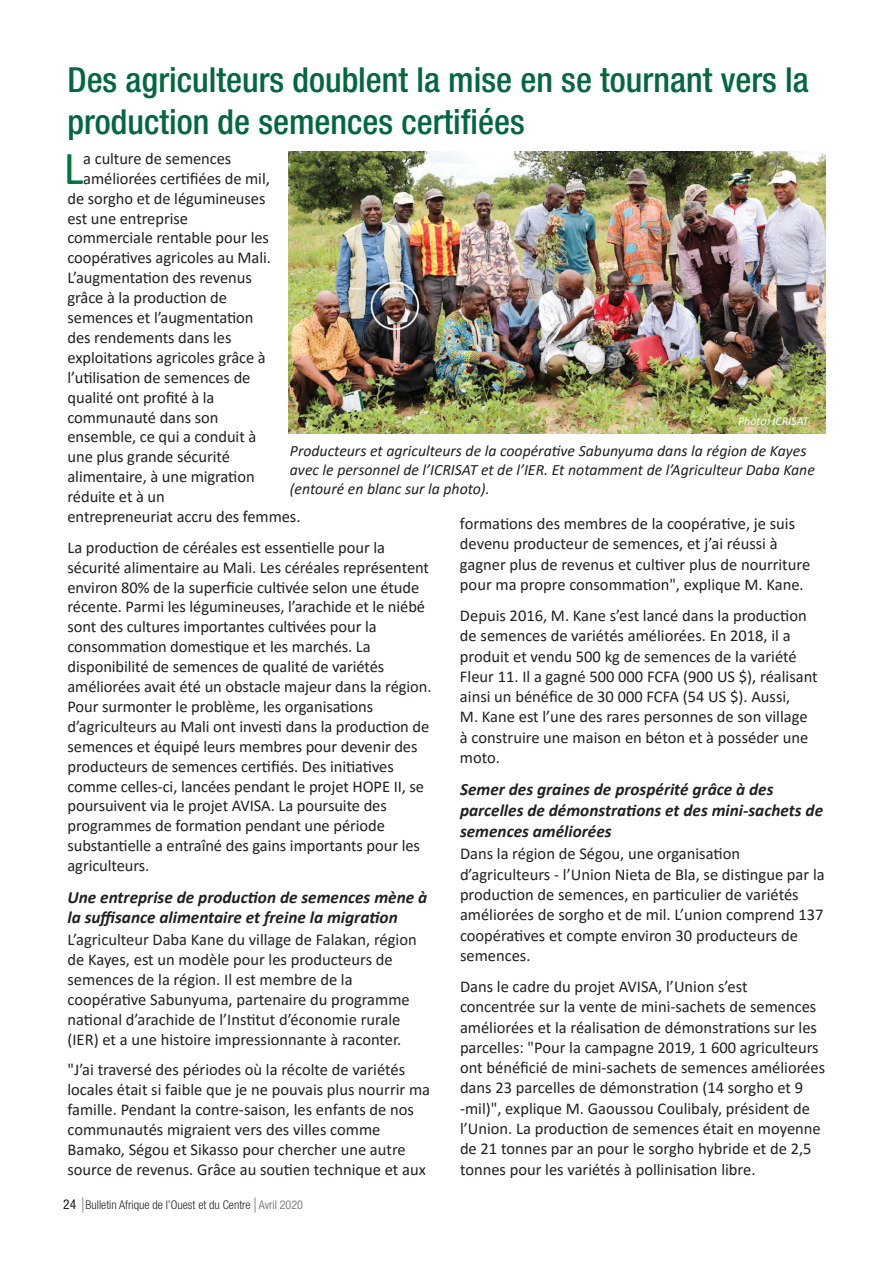
<style>
.page{position:relative;width:893px;height:1263px;background:#fff}
.page>*{position:absolute;margin:0;border:0;box-sizing:border-box;transform-origin:0 0}
.t1{font:47.7px "Calibri";color:#00783e}
.t2{font:500 condensed 34.5px/41.4px "Helvetica Neue LT Std";color:#03673f}
.t3{font:italic 700 17.25px/21.1px "Calibri";color:#231f20}
.t4{font:16.5px/20px "Calibri";letter-spacing:-.005em;color:#231f20}
.t5{font:italic 15.75px/18.9px "Calibri";color:#231f20}
.t6{font:300 condensed 12px "Helvetica Neue LT Std";color:#231f20}
.t7{font:italic 12px "Calibri";color:#fff}
.s1{font-weight:400;font-size:13.5px}
.s2{color:#5f5f62}
</style>
<div class="page">
<svg style="left:82px;top:1197px;width:1px;height:15px"></svg>
<svg style="left:255px;top:1197px;width:1px;height:15px"></svg>
<img style="left:289px;top:152px;width:537px;height:282px">
<h2 class="t2" style="left:68px;top:59px;width:743px">Des agriculteurs doublent la mise en se tournant vers la production de semences certifiées</h2>
<h1 class="t1" style="left:63px;top:135px;width:22px">L</h1>
<p class="t4" style="left:83px;top:148px;width:150px">a culture de semences</p>
<p class="t4" style="left:83px;top:168px;width:188px">améliorées certifiées de mil,</p>
<p class="t4" style="left:67px;top:188px;width:199px">de sorgho et de légumineuses</p>
<p class="t4" style="left:67px;top:208px;width:122px">est une entreprise</p>
<p class="t4" style="left:67px;top:227px;width:203px">commerciale rentable pour les</p>
<p class="t4" style="left:67px;top:247px;width:205px">coopératives agricoles au Mali.</p>
<p class="t4" style="left:67px;top:267px;width:186px">L’augmentation des revenus</p>
<p class="t4" style="left:67px;top:287px;width:161px">grâce à la production de</p>
<p class="t4" style="left:67px;top:307px;width:188px">semences et l’augmentation</p>
<p class="t4" style="left:67px;top:327px;width:166px">des rendements dans les</p>
<p class="t4" style="left:67px;top:347px;width:200px">exploitations agricoles grâce à</p>
<p class="t4" style="left:67px;top:367px;width:184px">l’utilisation de semences de</p>
<p class="t4" style="left:67px;top:387px;width:148px">qualité ont profité à la</p>
<p class="t4" style="left:67px;top:407px;width:152px">communauté dans son</p>
<p class="t4" style="left:67px;top:426px;width:190px">ensemble, ce qui a conduit à</p>
<p class="t4" style="left:67px;top:446px;width:164px">une plus grande sécurité</p>
<p class="t4" style="left:67px;top:466px;width:189px">alimentaire, à une migration</p>
<p class="t4" style="left:67px;top:486px;width:99px">réduite et à un</p>
<p class="t4" style="left:67px;top:506px;width:234px">entrepreneuriat accru des femmes.</p>
<p class="t4" style="left:67px;top:537px;width:366px">La production de céréales est essentielle pour la sécurité alimentaire au Mali. Les céréales représentent environ 80% de la superficie cultivée selon une étude récente. Parmi les légumineuses, l’arachide et le niébé sont des cultures importantes cultivées pour la consommation domestique et les marchés. La disponibilité de semences de qualité de variétés améliorées avait été un obstacle majeur dans la région.<br>Pour surmonter le problème, les organisations d’agriculteurs au Mali ont investi dans la production de semences et équipé leurs membres pour devenir des producteurs de semences certifiés. Des initiatives comme celles-ci, lancées pendant le projet HOPE II, se poursuivent via le projet AVISA. La poursuite des programmes de formation pendant une période substantielle a entraîné des gains importants pour les agriculteurs.</p>
<p class="t3" style="left:68px;top:886px;width:361px">Une entreprise de production de semences mène à la suffisance alimentaire et freine la migration</p>
<p class="t4" style="left:68px;top:929px;width:351px">L’agriculteur Daba Kane du village de Falakan, région de Kayes, est un modèle pour les producteurs de semences de la région. Il est membre de la coopérative Sabunyuma, partenaire du programme national d’arachide de l’Institut d’économie rurale (IER) et a une histoire impressionnante à raconter.</p>
<p class="t4" style="left:68px;top:1059px;width:364px">"J’ai traversé des périodes où la récolte de variétés locales était si faible que je ne pouvais plus nourrir ma famille. Pendant la contre-saison, les enfants de nos communautés migraient vers des villes comme Bamako, Ségou et Sikasso pour chercher une autre source de revenus. Grâce au soutien technique et aux</p>
<p class="t7" style="left:738px;top:412px;width:72px">Photo: ICRISAT</p>
<p class="t5" style="left:290px;top:440px;width:527px">Producteurs et agriculteurs de la coopérative Sabunyuma dans la région de Kayes avec le personnel de l’ICRISAT et de l’IER. Et notamment de l’Agriculteur Daba Kane (entouré en blanc sur la photo).</p>
<p class="t4" style="left:460px;top:513px;width:352px">formations des membres de la coopérative, je suis devenu producteur de semences, et j’ai réussi à gagner plus de revenus et cultiver plus de nourriture pour ma propre consommation", explique M. Kane.</p>
<p class="t4" style="left:460px;top:605px;width:359px">Depuis 2016, M. Kane s’est lancé dans la production de semences de variétés améliorées. En 2018, il a produit et vendu 500 kg de semences de la variété Fleur 11. Il a gagné 500 000 FCFA (900 US $), réalisant ainsi un bénéfice de 30 000 FCFA (54 US $). Aussi,<br>M. Kane est l’une des rares personnes de son village à construire une maison en béton et à posséder une moto.</p>
<p class="t3" style="left:460px;top:778px;width:365px">Semer des graines de prospérité grâce à des parcelles de démonstrations et des mini-sachets de semences améliorées</p>
<p class="t4" style="left:460px;top:843px;width:366px">Dans la région de Ségou, une organisation d’agriculteurs - l’Union Nieta de Bla, se distingue par la production de semences, en particulier de variétés améliorées de sorgho et de mil. L’union comprend 137 coopératives et compte environ 30 producteurs de semences.</p>
<p class="t4" style="left:460px;top:976px;width:367px">Dans le cadre du projet AVISA, l’Union s’est concentrée sur la vente de mini-sachets de semences améliorées et la réalisation de démonstrations sur les parcelles: "Pour la campagne 2019, 1 600 agriculteurs ont bénéficié de mini-sachets de semences améliorées dans 23 parcelles de démonstration (14 sorgho et 9 -mil)", explique M. Gaoussou Coulibaly, président de l’Union. La production de semences était en moyenne de 21 tonnes par an pour le sorgho hybride et de 2,5 tonnes pour les variétés à pollinisation libre.</p>
<p class="t6" style="left:63px;top:1198px;width:241px"><span class="s1">24</span> Bulletin Afrique de l’Ouest et du Centre <span class="s2">Avril 2020</span></p>
</div>
